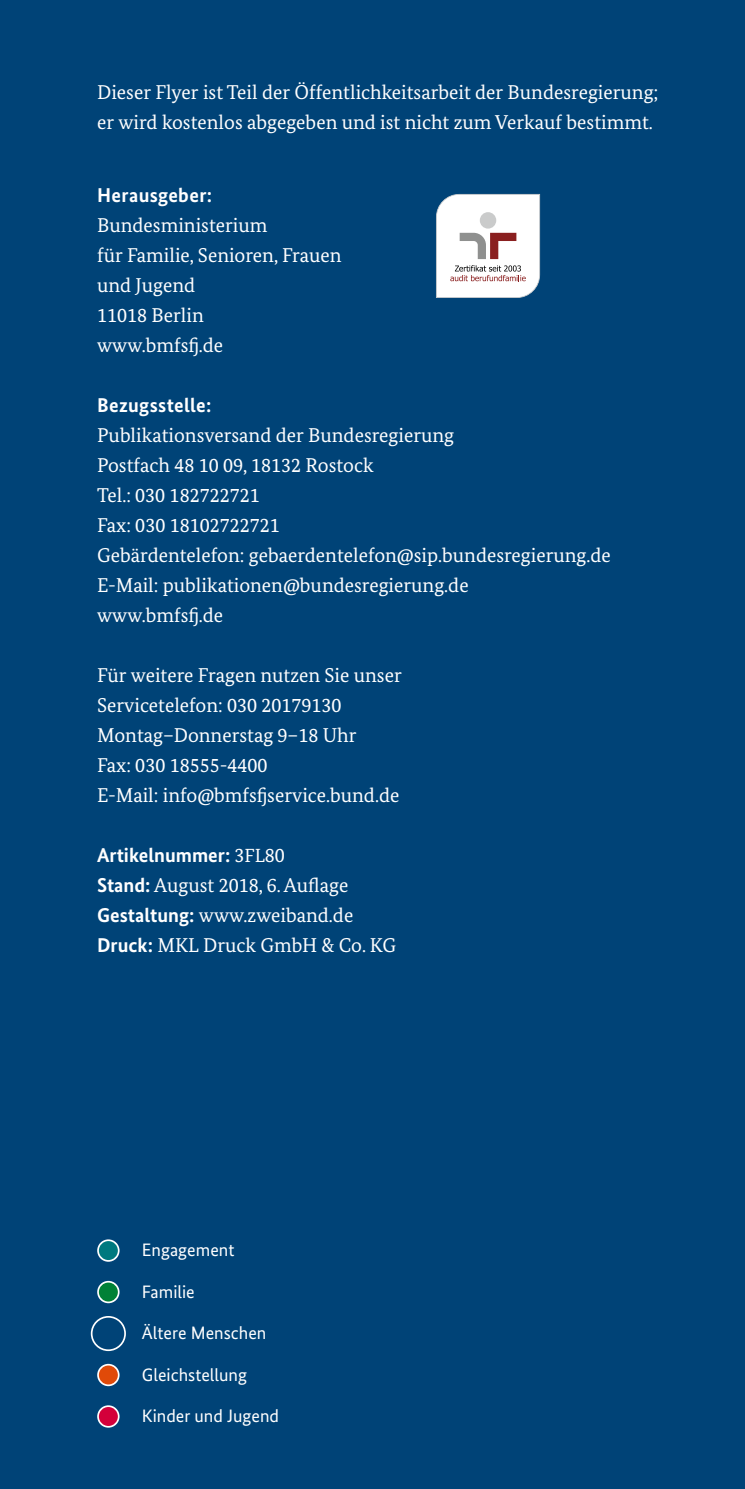
<style>
.page{position:relative;width:745px;height:1489px;background:#fff}
.page>*{position:absolute;margin:0;border:0;box-sizing:border-box;transform-origin:0 0}
.A-03-P-Impressum_Serif_8pt{font:20px/30px "Bundes Serif";color:#fff}
.B-03-H3-Headline_3_BundesSans_Bold_9pt{font:700 20px "Bundes Sans";letter-spacing:.015em;color:#fff}
.A-03-P-Impressum_Serif_8pt-2{font:700 20px "Bundes Sans";color:#fff}
.t1{font:18px "Bundes Sans";color:#fff}
.s1{font-family:"Bundes Serif";font-weight:400}
.s2{font-family:"Bundes Serif";font-weight:400;font-size:19px}
.s3{font-family:"Bundes Sans";font-weight:700}
</style>
<div class="page">
<div style="left:0;top:0;width:744px;height:1488px;background:#004377"></div>
<svg style="left:97px;top:1280px;width:22px;height:23px"></svg>
<svg style="left:97px;top:1239px;width:22px;height:22px"></svg>
<svg style="left:91px;top:1316px;width:35px;height:34px"></svg>
<svg style="left:97px;top:1363px;width:22px;height:22px"></svg>
<svg style="left:97px;top:1405px;width:22px;height:22px"></svg>
<svg style="left:436px;top:194px;width:103px;height:104px"></svg>
<p class="A-03-P-Impressum_Serif_8pt" style="left:97px;top:77px;width:562px">Dieser Flyer ist Teil der Öffentlichkeitsarbeit der Bundesregierung; er wird kostenlos abgegeben und ist nicht zum Verkauf bestimmt.</p>
<h2 class="B-03-H3-Headline_3_BundesSans_Bold_9pt" style="left:97px;top:183px;width:117px">Herausgeber:</h2>
<p class="A-03-P-Impressum_Serif_8pt" style="left:97px;top:210px;width:246px">Bundesministerium<br>für Familie, Senioren, Frauen und Jugend</p>
<p class="A-03-P-Impressum_Serif_8pt" style="left:97px;top:300px;width:108px">11018 Berlin</p>
<p class="A-03-P-Impressum_Serif_8pt" style="left:97px;top:330px;width:127px">www.bmfsfj.de</p>
<h2 class="B-03-H3-Headline_3_BundesSans_Bold_9pt" style="left:97px;top:393px;width:116px">Bezugsstelle:</h2>
<p class="A-03-P-Impressum_Serif_8pt" style="left:97px;top:420px;width:358px">Publikationsversand der Bundesregierung</p>
<p class="A-03-P-Impressum_Serif_8pt" style="left:97px;top:450px;width:278px">Postfach 48 10 09, 18132 Rostock</p>
<p class="A-03-P-Impressum_Serif_8pt" style="left:97px;top:480px;width:164px">Tel.: 030 182722721</p>
<p class="A-03-P-Impressum_Serif_8pt" style="left:97px;top:510px;width:184px">Fax: 030 18102722721</p>
<p class="A-03-P-Impressum_Serif_8pt" style="left:97px;top:540px;width:515px">Gebärdentelefon: gebaerdentelefon@sip.bundesregierung.de</p>
<p class="A-03-P-Impressum_Serif_8pt" style="left:97px;top:570px;width:373px">E-Mail: publikationen@bundesregierung.de</p>
<p class="A-03-P-Impressum_Serif_8pt" style="left:97px;top:600px;width:127px">www.bmfsfj.de</p>
<p class="A-03-P-Impressum_Serif_8pt" style="left:97px;top:660px;width:306px">Für weitere Fragen nutzen Sie unser<br>Servicetelefon: 030 20179130</p>
<p class="A-03-P-Impressum_Serif_8pt" style="left:97px;top:720px;width:261px">Montag–Donnerstag 9–18 Uhr</p>
<p class="A-03-P-Impressum_Serif_8pt" style="left:97px;top:750px;width:172px">Fax: 030 18555-4400</p>
<p class="A-03-P-Impressum_Serif_8pt" style="left:97px;top:780px;width:303px">E-Mail: info@bmfsfjservice.bund.de</p>
<p class="A-03-P-Impressum_Serif_8pt-2" style="left:97px;top:843px;width:189px">Artikelnummer: <span class="s1">3</span><span class="s2">FL</span><span class="s1">80</span></p>
<p class="A-03-P-Impressum_Serif_8pt" style="left:97px;top:870px;width:252px"><span class="s3">Stand:</span> August 2018, 6. Auflage</p>
<p class="A-03-P-Impressum_Serif_8pt" style="left:97px;top:900px;width:257px"><span class="s3">Gestaltung:</span> www.zweiband.de</p>
<p class="A-03-P-Impressum_Serif_8pt" style="left:97px;top:930px;width:300px"><span class="s3">Druck:</span> MKL Druck GmbH &amp; Co. KG</p>
<p class="t1" style="left:142px;top:1238px;width:94px">Engagement</p>
<p class="t1" style="left:142px;top:1280px;width:54px">Familie</p>
<p class="t1" style="left:142px;top:1321px;width:126px">Ältere Menschen</p>
<p class="t1" style="left:142px;top:1363px;width:107px">Gleichstellung</p>
<p class="t1" style="left:142px;top:1404px;width:139px">Kinder und Jugend</p>
</div>
